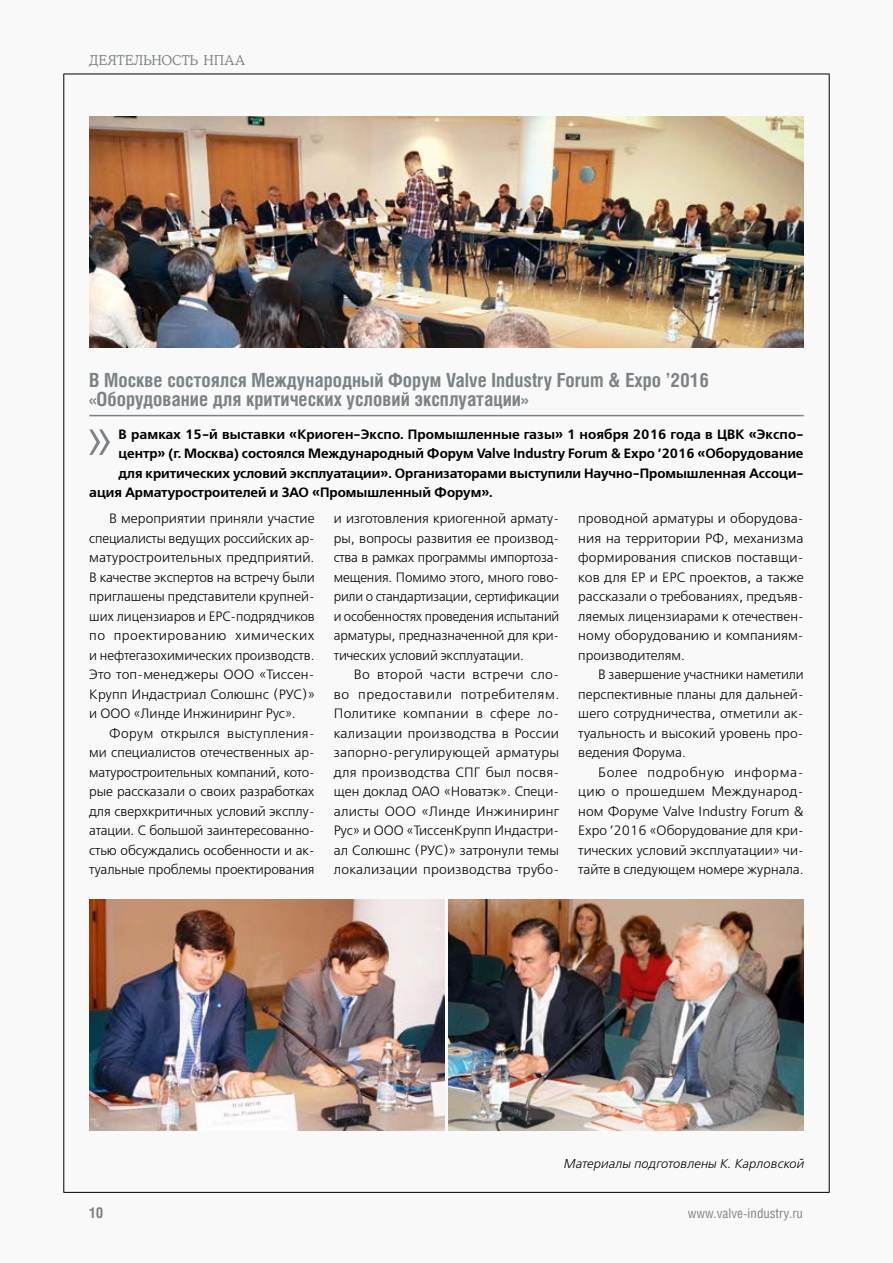
<style>
.page{position:relative;width:893px;height:1263px;background:#f9f9f9}
.page>*{position:absolute;margin:0;border:0;box-sizing:border-box;transform-origin:0 0}
.t1{font:61.5px "Free Set Light C";color:#7c8386;scale:.9 1}
.t2{font:700 19.5px/19.5px "Helios Cond";color:#7c8386}
.t3{font:700 15px "Helios Cond";color:#7c8386}
.t4{font:13.5px/19.5px "Free Set Light C";color:#000;text-align:justify}
.t5{font:13.5px "Free Set Demi C";color:#000}
.t6{font:13.5px "Helios Cond";color:#7c8386}
.t7{font:13.5px "Osvald Light C";letter-spacing:.03em;color:#7c8386}
.t8{font:italic 12.75px "Free Set Light C";letter-spacing:.01em;color:#000}
</style>
<div class="page">
<hr style="left:89px;top:415px;width:715px;height:1px;background:#7c8386">
<img style="left:449px;top:900px;width:355px;height:230px">
<img style="left:89px;top:900px;width:355px;height:230px">
<img style="left:89px;top:117px;width:715px;height:230px">
<hr style="left:64px;top:74px;width:1px;height:1118px;background:#000">
<hr style="left:829px;top:74px;width:1px;height:1118px;background:#000">
<hr style="left:64px;top:74px;width:765px;height:1px;background:#000">
<hr style="left:64px;top:1192px;width:765px;height:1px;background:#000">
<p class="t7" style="left:89px;top:52px;width:157px">деятельность НПАА</p>
<h2 class="t2" style="left:89px;top:370px;width:621px">В Москве состоялся Международный Форум Valve Industry Forum &amp; Expo ’2016 «Оборудование для критических условий эксплуатации»</h2>
<h1 class="t1" style="left:85px;top:407px;width:33px">»</h1>
<p class="t5" style="left:119px;top:426px;width:686px">В рамках 15-й выставки «Криоген-Экспо. Промышленные газы» 1 ноября 2016 года в ЦВК «Экспо-</p>
<p class="t5" style="left:119px;top:446px;width:686px">центр» (г. Москва) состоялся Международный Форум Valve Industry Forum &amp; Expo ’2016 «Оборудование</p>
<p class="t5" style="left:119px;top:465px;width:686px">для критических условий эксплуатации». Организаторами выступили Научно-Промышленная Ассоци-</p>
<p class="t5" style="left:89px;top:485px;width:405px">ация Арматуростроителей и ЗАО «Промышленный Форум».</p>
<p class="t4" style="left:89px;top:510px;width:227px;text-align:left;text-indent:20px">В мероприятии приняли участие специалисты ведущих российских ар&shy;матуростроительных предприятий.<br>В качестве экспертов на встречу были приглашены представители крупней&shy;ших лицензиаров и ЕРС-подрядчиков по проектированию химических и нефтегазохимических производств.<br>Это топ-менеджеры ООО «Тиссен-Крупп Индастриал Солюшнс (РУС)» и ООО «Линде Инжиниринг Рус».</p>
<p class="t4" style="left:89px;top:724px;width:227px;text-indent:20px">Форум открылся выступления&shy;ми специалистов отечественных ар&shy;матуростроительных компаний, кото&shy;рые рассказали о своих разработках для сверхкритичных условий эксплу&shy;атации. С большой заинтересованно&shy;стью обсуждались особенности и ак&shy;туальные проблемы проектирования</p>
<p class="t4" style="left:578px;top:510px;width:227px">проводной арматуры и оборудова&shy;ния на территории РФ, механизма формирования списков поставщи&shy;ков для EP и EPC проектов, а также рассказали о требованиях, предъяв&shy;ляемых лицензиарами к отечествен&shy;ному оборудованию и компаниям&shy;производителям.</p>
<p class="t4" style="left:578px;top:666px;width:227px;text-indent:20px">В завершение участники наметили перспективные планы для дальней&shy;шего сотрудничества, отметили ак&shy;туальность и высокий уровень про&shy;ведения Форума.</p>
<p class="t4" style="left:578px;top:763px;width:227px;text-indent:20px">Более подробную информа&shy;цию о прошедшем Международ&shy;ном Форуме Valve Industry Forum &amp; Expo ’2016 «Оборудование для кри&shy;тических условий эксплуатации» чи&shy;тайте в следующем номере журнала.</p>
<p class="t4" style="left:334px;top:510px;width:227px">и изготовления криогенной армату&shy;ры, вопросы развития ее производ&shy;ства в рамках программы импортоза&shy;мещения. Помимо этого, много гово&shy;рили о стандартизации, сертификации и особенностях проведения испытаний арматуры, предназначенной для кри&shy;тических условий эксплуатации.</p>
<p class="t4" style="left:334px;top:666px;width:227px;text-align:left;text-indent:20px">Во второй части встречи сло&shy;во предоставили потребителям.<br>Политике компании в сфере ло&shy;кализации производства в России запорно-регулирующей арматуры для производства СПГ был посвя&shy;щен доклад ОАО «Новатэк». Специ&shy;алисты ООО «Линде Инжиниринг<br>Рус» и ООО «ТиссенКрупп Индастри&shy;ал Солюшнс (РУС)» затронули темы локализации производства трубо-</p>
<p class="t8" style="left:563px;top:1156px;width:242px">Материалы подготовлены К. Карловской</p>
<p class="t3" style="left:89px;top:1203px;width:16px">10</p>
<p class="t6" style="left:688px;top:1205px;width:117px">www.valve-industry.ru</p>
</div>
